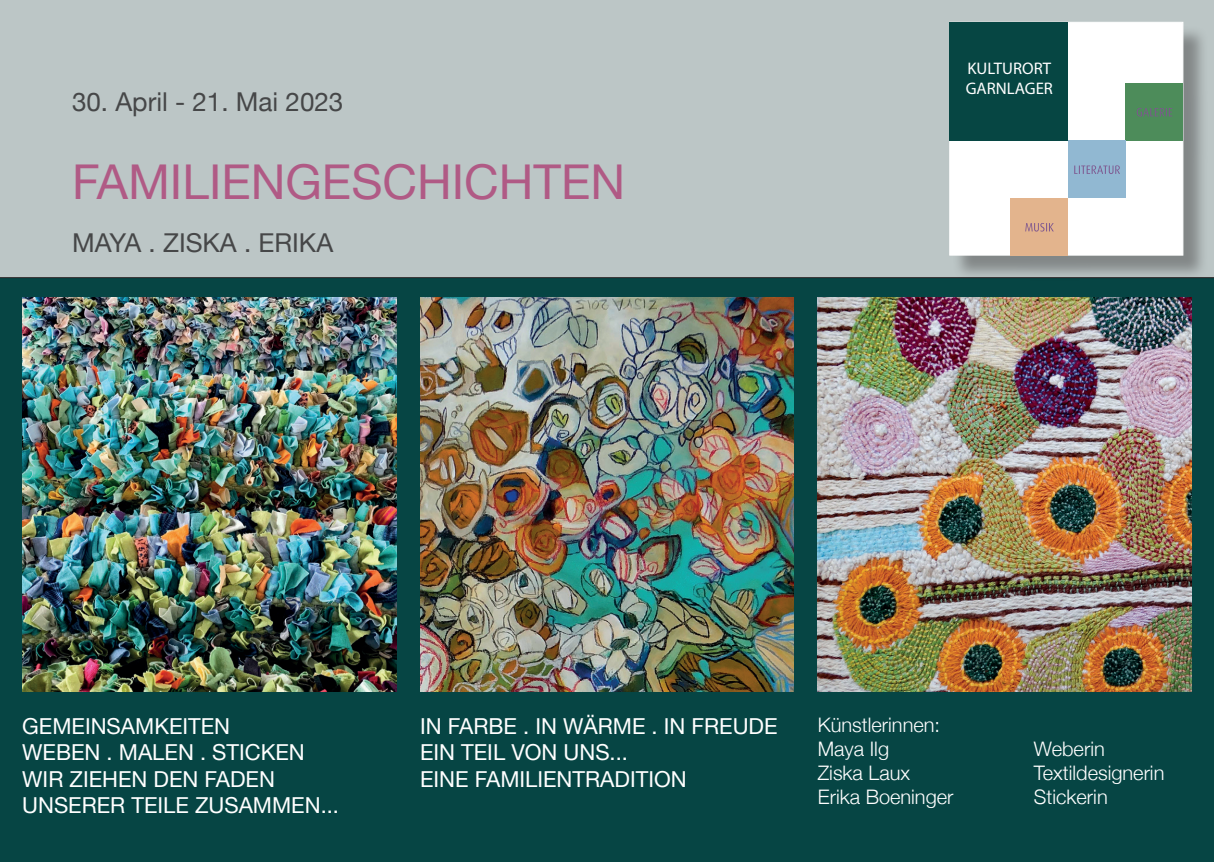
<style>
.page{position:relative;width:1214px;height:862px;background:#fff}
.page>*{position:absolute;margin:0;border:0;box-sizing:border-box;transform-origin:0 0}
.t1{font:48px "Helvetica Neue";color:#b05a85}
.t2{font:26px "Helvetica Neue";color:#464748}
.t3{font:22px/26.4px "Helvetica Neue";color:#fff}
.t4{font:300 20px/24px "Helvetica Neue";color:#fff}
.t5{font:16.8px/20.2px "Myriad Pro";color:#fff}
</style>
<div class="page">
<div style="left:0;top:278px;width:1213px;height:584px;background:#064544"></div>
<div style="left:0;top:0;width:1213px;height:278px;background:#bcc6c6"></div>
<div style="left:952px;top:24px;width:256px;height:257px;background:#231f20;opacity:.38"></div>
<div style="left:949px;top:22px;width:233px;height:233px;background:#fff;border:1px solid #fff"></div>
<div style="left:949px;top:22px;width:118px;height:118px;background:#064643"></div>
<div style="left:1010px;top:198px;width:57px;height:57px;background:#e3b48d"></div>
<div style="left:1125px;top:83px;width:57px;height:57px;background:#4d8c5a"></div>
<div style="left:1067px;top:140px;width:58px;height:58px;background:#91b8d2"></div>
<svg style="left:1025px;top:223px;width:28px;height:9px"></svg>
<svg style="left:1136px;top:108px;width:35px;height:8px"></svg>
<svg style="left:1074px;top:165px;width:45px;height:9px"></svg>
<img style="left:817px;top:297px;width:374px;height:395px">
<img style="left:22px;top:297px;width:374px;height:395px">
<img style="left:420px;top:297px;width:373px;height:395px">
<p class="t2" style="left:72px;top:83px;width:273px">30. April - 21. Mai 2023</p>
<h1 class="t1" style="left:72px;top:147px;width:554px">FAMILIENGESCHICHTEN</h1>
<p class="t2" style="left:72px;top:224px;width:262px">MAYA . ZISKA . ERIKA</p>
<p class="t5" style="left:965px;top:58px;width:89px">KULTURORT<br>GARNLAGER</p>
<p class="t3" style="left:22px;top:714px;width:318px">GEMEINSAMKEITEN<br>WEBEN . MALEN . STICKEN<br>WIR ZIEHEN DEN FADEN<br>UNSERER TEILE ZUSAMMEN...</p>
<p class="t3" style="left:420px;top:714px;width:359px">IN FARBE . IN WÄRME . IN FREUDE<br>EIN TEIL VON UNS...<br>EINE FAMILIENTRADITION</p>
<p class="t4" style="left:817px;top:711px;width:124px">Künstlerinnen:<br>Maya Ilg</p>
<p class="t4" style="left:1033px;top:735px;width:72px">Weberin</p>
<p class="t4" style="left:817px;top:759px;width:94px">Ziska Laux</p>
<p class="t4" style="left:1033px;top:759px;width:132px">Textildesignerin</p>
<p class="t4" style="left:817px;top:783px;width:137px">Erika Boeninger</p>
<p class="t4" style="left:1033px;top:783px;width:75px">Stickerin</p>
</div>
